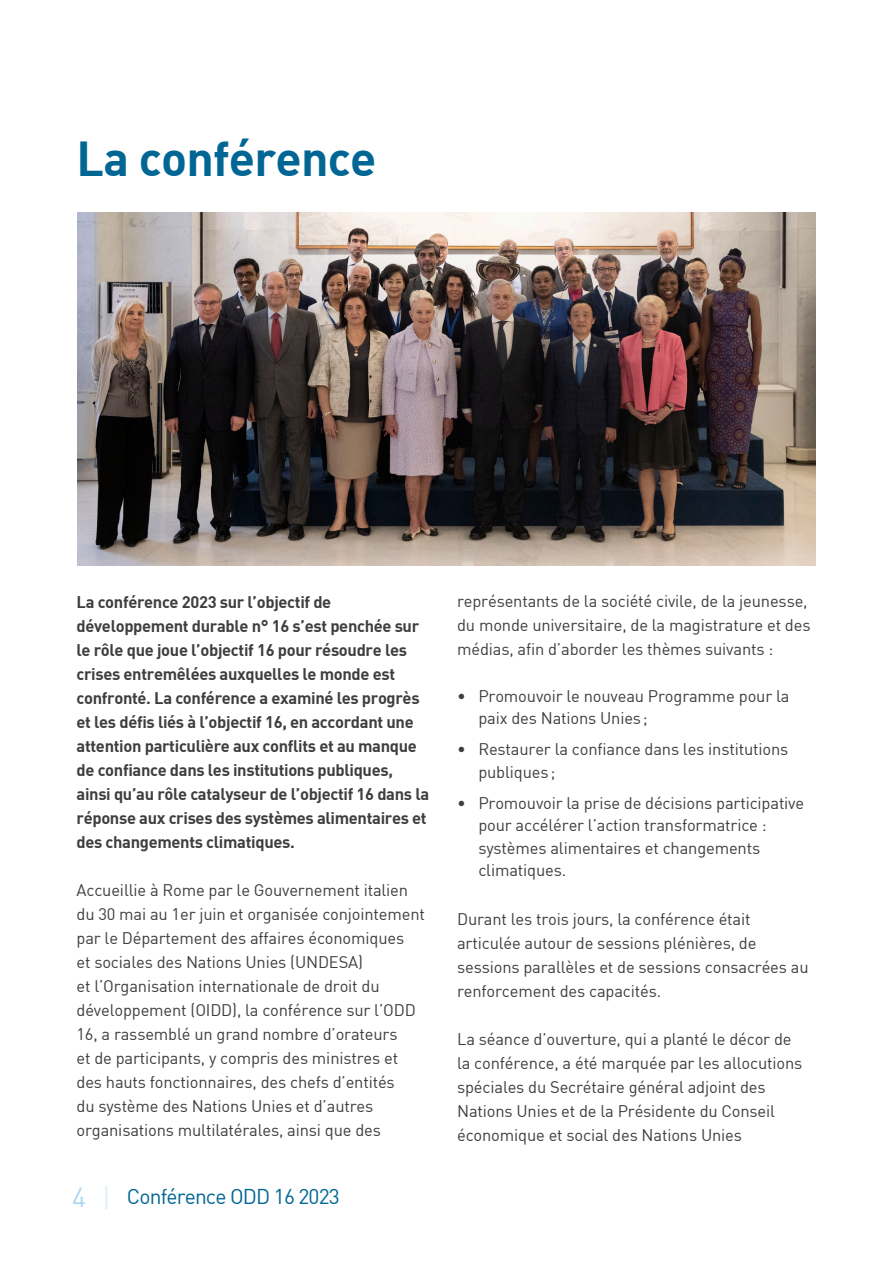
<style>
.page{position:relative;width:893px;height:1263px;background:#fff}
.page>*{position:absolute;margin:0;border:0;box-sizing:border-box;transform-origin:0 0}
.t1{font:48px "DIN Bold";letter-spacing:-.015em;color:#016694}
.t2{font:21px "DIN";letter-spacing:-.04em;color:#016694}
.Body_Text{font:16.5px/24px "DIN";letter-spacing:-.01em;color:#3e3e3f}
.Body_Text_Bold{font:16.5px/24px "DIN Bold";letter-spacing:-.02em;color:#3e3e3f}
.s1{font-size:27px;color:#afd7f2}
.s2{font-size:27px;color:#dfeffa}
</style>
<div class="page">
<img style="left:77px;top:213px;width:739px;height:353px">
<h1 class="t1" style="left:77px;top:128px;width:302px">La conférence</h1>
<p class="Body_Text_Bold" style="left:77px;top:589px;width:354px">La conférence 2023 sur l’objectif de développement durable n° 16 s’est penchée sur le rôle que joue l’objectif 16 pour résoudre les crises entremêlées auxquelles le monde est confronté. La conférence a examiné les progrès et les défis liés à l’objectif 16, en accordant une attention particulière aux conflits et au manque de confiance dans les institutions publiques, ainsi qu’au rôle catalyseur de l’objectif 16 dans la réponse aux crises des systèmes alimentaires et des changements climatiques.</p>
<p class="Body_Text" style="left:77px;top:878px;width:350px">Accueillie à Rome par le Gouvernement italien du 30 mai au 1er juin et organisée conjointement par le Département des affaires économiques<br>et sociales des Nations Unies (UNDESA)<br>et l’Organisation internationale de droit du développement (OIDD), la conférence sur l’ODD 16, a rassemblé un grand nombre d’orateurs<br>et de participants, y compris des ministres et des hauts fonctionnaires, des chefs d’entités<br>du système des Nations Unies et d’autres organisations multilatérales, ainsi que des</p>
<p class="t2" style="left:72px;top:1184px;width:269px"><span class="s1">4</span> <span class="s2">|</span> Conférence ODD 16 2023</p>
<p class="Body_Text" style="left:457px;top:589px;width:355px">représentants de la société civile, de la jeunesse, du monde universitaire, de la magistrature et des médias, afin d’aborder les thèmes suivants :</p>
<p class="Body_Text" style="left:478px;top:684px;width:313px;line-height:22.5px;text-indent:-21px">• Promouvoir le nouveau Programme pour la paix des Nations Unies;</p>
<p class="Body_Text" style="left:478px;top:738px;width:311px;line-height:22.5px;text-indent:-21px">• Restaurer la confiance dans les institutions publiques;</p>
<p class="Body_Text" style="left:478px;top:791px;width:327px;line-height:22.5px;text-indent:-21px">• Promouvoir la prise de décisions participative pour accélérer l’action transformatrice : systèmes alimentaires et changements climatiques.</p>
<p class="Body_Text" style="left:457px;top:907px;width:353px">Durant les trois jours, la conférence était articulée autour de sessions plénières, de sessions parallèles et de sessions consacrées au renforcement des capacités.</p>
<p class="Body_Text" style="left:457px;top:1027px;width:347px">La séance d’ouverture, qui a planté le décor de la conférence, a été marquée par les allocutions spéciales du Secrétaire général adjoint des Nations Unies et de la Présidente du Conseil économique et social des Nations Unies</p>
</div>
